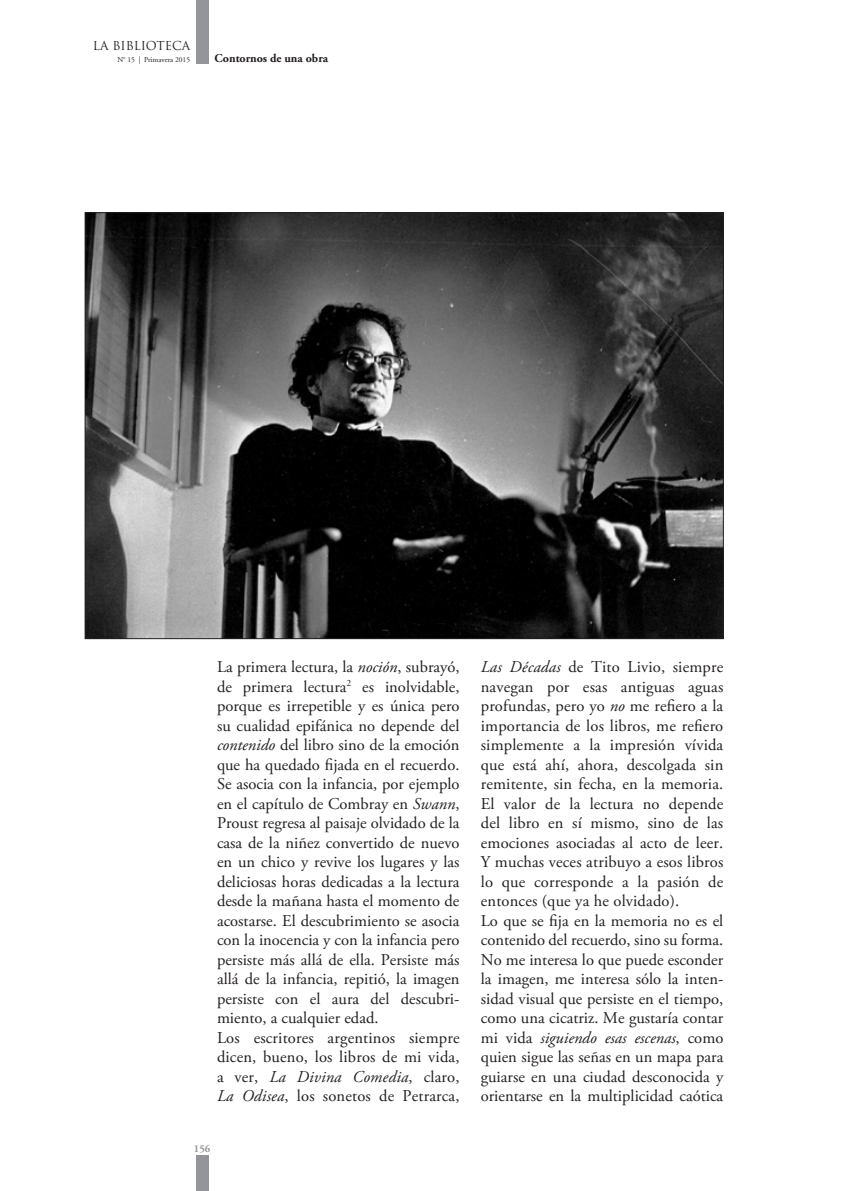
<style>
.page{position:relative;width:851px;height:1191px;background:#fff}
.page>*{position:absolute;margin:0;border:0;box-sizing:border-box;transform-origin:0 0}
.t1{font:16.5px/19.5px "Adobe Garamond Pro";color:#231f20}
.t2{font:700 12px "Adobe Garamond Pro";color:#231f20}
.t3{font:12px "Trajan Pro";color:#231f20}
.t4{font:700 10.5px "Adobe Garamond Pro";color:#939598}
.t5{font:7.5px "Adobe Garamond Pro";color:#231f20}
.s1{font-style:italic}
</style>
<div class="page">
<div style="left:196px;top:0;width:12px;height:64px;background:#939598"></div>
<div style="left:196px;top:1154px;width:12px;height:37px;background:#939598"></div>
<img style="left:87px;top:214px;width:634px;height:423px">
<p class="t3" style="left:93px;top:38px;width:99px">LA BIBLIOTECA</p>
<p class="t5" style="left:117px;top:55px;width:74px">N° 15 | Primavera 2015</p>
<p class="t2" style="left:214px;top:51px;width:115px">Contornos de una obra</p>
<p class="t1" style="left:217px;top:657px;width:244px">La primera lectura, la <span class="s1">noción</span>, subrayó, de primera lectura<sup>2</sup> es inolvidable, porque es irrepetible y es única pero su cualidad epifánica no depende del <span class="s1">contenido</span> del libro sino de la emoción que ha quedado fijada en el recuerdo.<br>Se asocia con la infancia, por ejemplo en el capítulo de Combray en <span class="s1">Swann</span>, Proust regresa al paisaje olvidado de la casa de la niñez convertido de nuevo en un chico y revive los lugares y las deliciosas horas dedicadas a la lectura desde la mañana hasta el momento de acostarse. El descubrimiento se asocia con la inocencia y con la infancia pero persiste más allá de ella. Persiste más allá de la infancia, repitió, la imagen persiste con el aura del descubri&shy;miento, a cualquier edad.<br>Los escritores argentinos siempre dicen, bueno, los libros de mi vida, a ver, <span class="s1">La Divina Comedia</span>, claro, <span class="s1">La Odisea</span>, los sonetos de Petrarca,</p>
<p class="t1" style="left:480px;top:657px;width:244px"><span class="s1">Las Décadas</span> de Tito Livio, siempre navegan por esas antiguas aguas profundas, pero yo <span class="s1">no</span> me refiero a la importancia de los libros, me refiero simplemente a la impresión vívida que está ahí, ahora, descolgada sin remitente, sin fecha, en la memoria.<br>El valor de la lectura no depende del libro en sí mismo, sino de las emociones asociadas al acto de leer.<br>Y muchas veces atribuyo a esos libros lo que corresponde a la pasión de entonces (que ya he olvidado).<br>Lo que se fija en la memoria no es el contenido del recuerdo, sino su forma.<br>No me interesa lo que puede esconder la imagen, me interesa sólo la inten&shy;sidad visual que persiste en el tiempo, como una cicatriz. Me gustaría contar mi vida <span class="s1">siguiendo esas escenas</span>, como quien sigue las señas en un mapa para guiarse en una ciudad desconocida y orientarse en la multiplicidad caótica</p>
<p class="t4" style="left:194px;top:1142px;width:18px">156</p>
</div>
